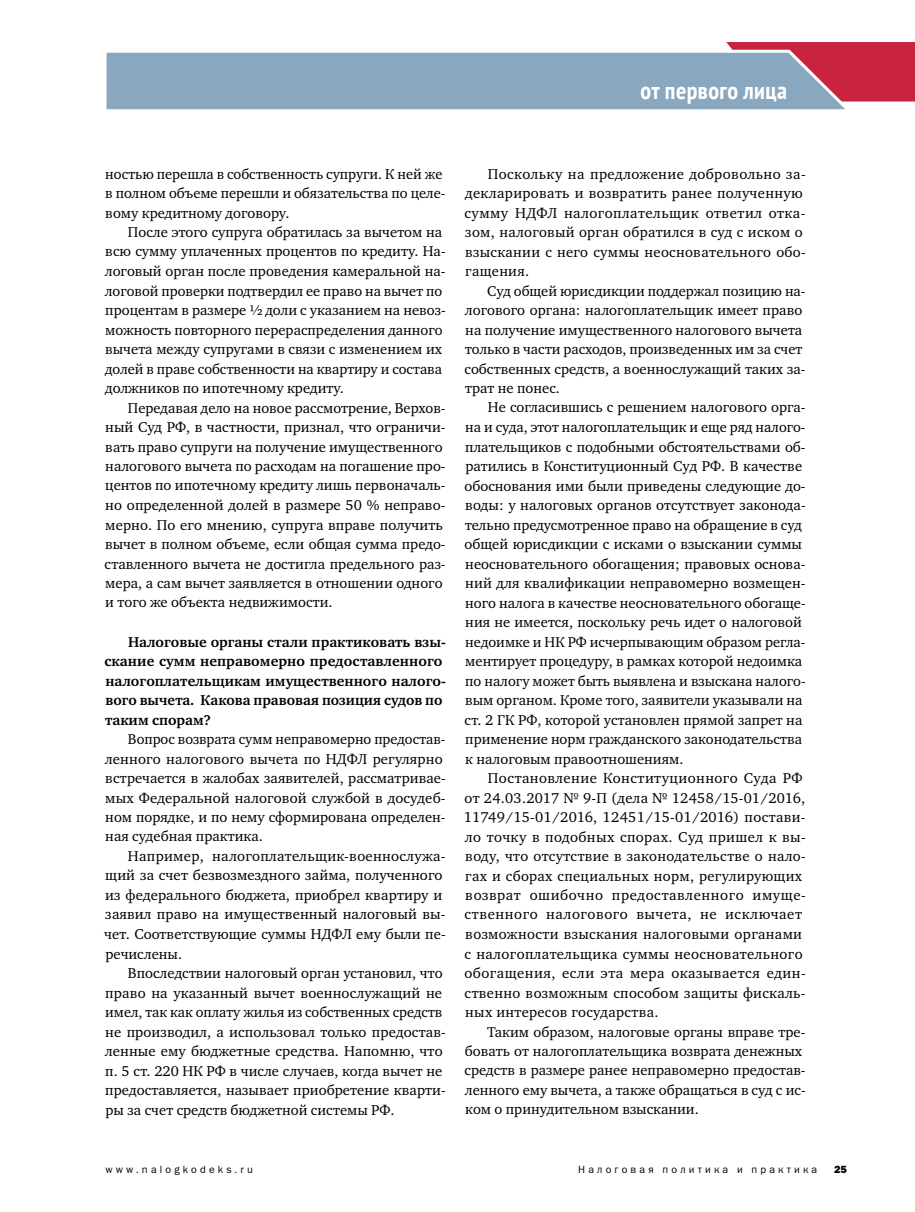
<style>
.page{position:relative;width:915px;height:1212px;background:#fff}
.page>*{position:absolute;margin:0;border:0;box-sizing:border-box;transform-origin:0 0}
.t1{font:700 condensed 24px "PT Sans";letter-spacing:.02em;color:#fff}
.t2{font:14.7px/19.5px "Charter ITC";color:#000}
.t3{font:14.7px/19.5px "Charter ITC";letter-spacing:.025em;color:#000}
.t4{font:14.7px/19.5px "Charter ITC";letter-spacing:.02em;color:#000}
.t5{font:700 14.7px/19.5px "Charter ITC";color:#000}
.t6{font:10.5px "Franklin Gothic Book ITC";letter-spacing:.3em;color:#000}
.t7{font:10.5px "Franklin Gothic Heavy ITC";color:#000}
</style>
<div class="page">
<div style="left:726px;top:42px;width:189px;height:60px;background:#c9243f"></div>
<svg style="left:106px;top:48px;width:747px;height:62px;background:#96a8be"></svg>
<h1 class="t1" style="left:640px;top:75px;width:148px">от первого лица</h1>
<p class="t2" style="left:105px;top:164px;width:342px">ностью перешла в собственность супруги. К ней же в полном объеме перешли и обязательства по целе&shy;вому кредитному договору.</p>
<p class="t2" style="left:105px;top:222px;width:342px;text-indent:23px">После этого супруга обратилась за вычетом на всю сумму уплаченных процентов по кредиту. На&shy;логовый орган после проведения камеральной на&shy;логовой проверки подтвердил ее право на вычет по процентам в размере ½ доли с указанием на невоз&shy;можность повторного перераспределения данного вычета между супругами в связи с изменением их долей в праве собственности на квартиру и состава должников по ипотечному кредиту.</p>
<p class="t2" style="left:105px;top:398px;width:343px;text-indent:23px">Передавая дело на новое рассмотрение, Верхов&shy;ный Суд РФ, в частности, признал, что ограничи&shy;вать право супруги на получение имущественного налогового вычета по расходам на погашение про&shy;центов по ипотечному кредиту лишь первоначаль&shy;но определенной долей в размере 50 % неправо&shy;мерно. По его мнению, супруга вправе получить вычет в полном объеме, если общая сумма предо&shy;ставленного вычета не достигла предельного раз&shy;мера, а сам вычет заявляется в отношении одного и того же объекта недвижимости.</p>
<p class="t5" style="left:105px;top:632px;width:343px;text-indent:23px">Налоговые органы стали практиковать взы&shy;скание сумм неправомерно предоставленного налогоплательщикам имущественного налого&shy;вого вычета. Какова правовая позиция судов по таким спорам?</p>
<p class="t2" style="left:105px;top:729px;width:342px;text-indent:23px">Вопрос возврата сумм неправомерно предостав&shy;ленного налогового вычета по НДФЛ регулярно встречается в жалобах заявителей, рассматривае&shy;мых Федеральной налоговой службой в досудеб&shy;ном порядке, и по нему сформирована определен&shy;ная судебная практика.</p>
<p class="t2" style="left:104px;top:846px;width:343px;text-indent:24px">Например, налогоплательщик-военнослужа&shy;щий за счет безвозмездного займа, полученного из федерального бюджета, приобрел квартиру и заявил право на имущественный налоговый вы&shy;чет. Соответствующие суммы НДФЛ ему были пе&shy;речислены.</p>
<p class="t2" style="left:105px;top:963px;width:342px;text-indent:23px">Впоследствии налоговый орган установил, что право на указанный вычет военнослужащий не имел, так как оплату жилья из собственных средств не производил, а использовал только предостав&shy;ленные ему бюджетные средства. Напомню, что п. 5 ст. 220 НК РФ в числе случаев, когда вычет не предоставляется, называет приобретение кварти&shy;ры за счет средств бюджетной системы РФ.</p>
<p class="t4" style="left:465px;top:164px;width:343px;text-indent:23px">Поскольку на предложение добровольно за&shy;декларировать и возвратить ранее полученную сумму НДФЛ налогоплательщик ответил отка&shy;зом, налоговый орган обратился в суд с иском о взыскании с него суммы неосновательного обо&shy;гащения.</p>
<p class="t2" style="left:465px;top:281px;width:343px;text-indent:23px">Суд общей юрисдикции поддержал позицию на&shy;логового органа: налогоплательщик имеет право на получение имущественного налогового вычета только в части расходов, произведенных им за счет собственных средств, а военнослужащий таких за&shy;трат не понес.</p>
<p class="t2" style="left:465px;top:398px;width:343px;text-indent:23px">Не согласившись с решением налогового орга&shy;на и суда, этот налогоплательщик и еще ряд налого&shy;плательщиков с подобными обстоятельствами об&shy;ратились в Конституционный Суд РФ. В качестве обоснования ими были приведены следующие до&shy;воды: у налоговых органов отсутствует законода&shy;тельно предусмотренное право на обращение в суд общей юрисдикции с исками о взыскании суммы неосновательного обогащения; правовых основа&shy;ний для квалификации неправомерно возмещен&shy;ного налога в качестве неосновательного обогаще&shy;ния не имеется, поскольку речь идет о налоговой недоимке и НК РФ исчерпывающим образом регла&shy;ментирует процедуру, в рамках которой недоимка по налогу может быть выявлена и взыскана налого&shy;вым органом. Кроме того, заявители указывали на ст. 2 ГК РФ, которой установлен прямой запрет на применение норм гражданского законодательства к налоговым правоотношениям.</p>
<p class="t3" style="left:464px;top:768px;width:344px;text-indent:24px">Постановление Конституционного Суда РФ от 24.03.2017 № 9-П (дела № 12458/15-01/2016, 11749/15-01/2016, 12451/15-01/2016) постави&shy;ло точку в подобных спорах. Суд пришел к вы&shy;воду, что отсутствие в законодательстве о нало&shy;гах и сборах специальных норм, регулирующих возврат ошибочно предоставленного имуще&shy;ственного налогового вычета, не исключает возможности взыскания налоговыми органами с налогоплательщика суммы неосновательного обогащения, если эта мера оказывается един&shy;ственно возможным способом защиты фискаль&shy;ных интересов государства.</p>
<p class="t2" style="left:465px;top:1022px;width:343px;text-indent:23px">Таким образом, налоговые органы вправе тре&shy;бовать от налогоплательщика возврата денежных средств в размере ранее неправомерно предостав&shy;ленного ему вычета, а также обращаться в суд с ис&shy;ком о принудительном взыскании.</p>
<p class="t6" style="left:105px;top:1163px;width:149px">www.nalogkodeks.ru</p>
<p class="t6" style="left:578px;top:1163px;width:241px">Налоговая политика и практика</p>
<p class="t7" style="left:834px;top:1163px;width:14px">25</p>
</div>
